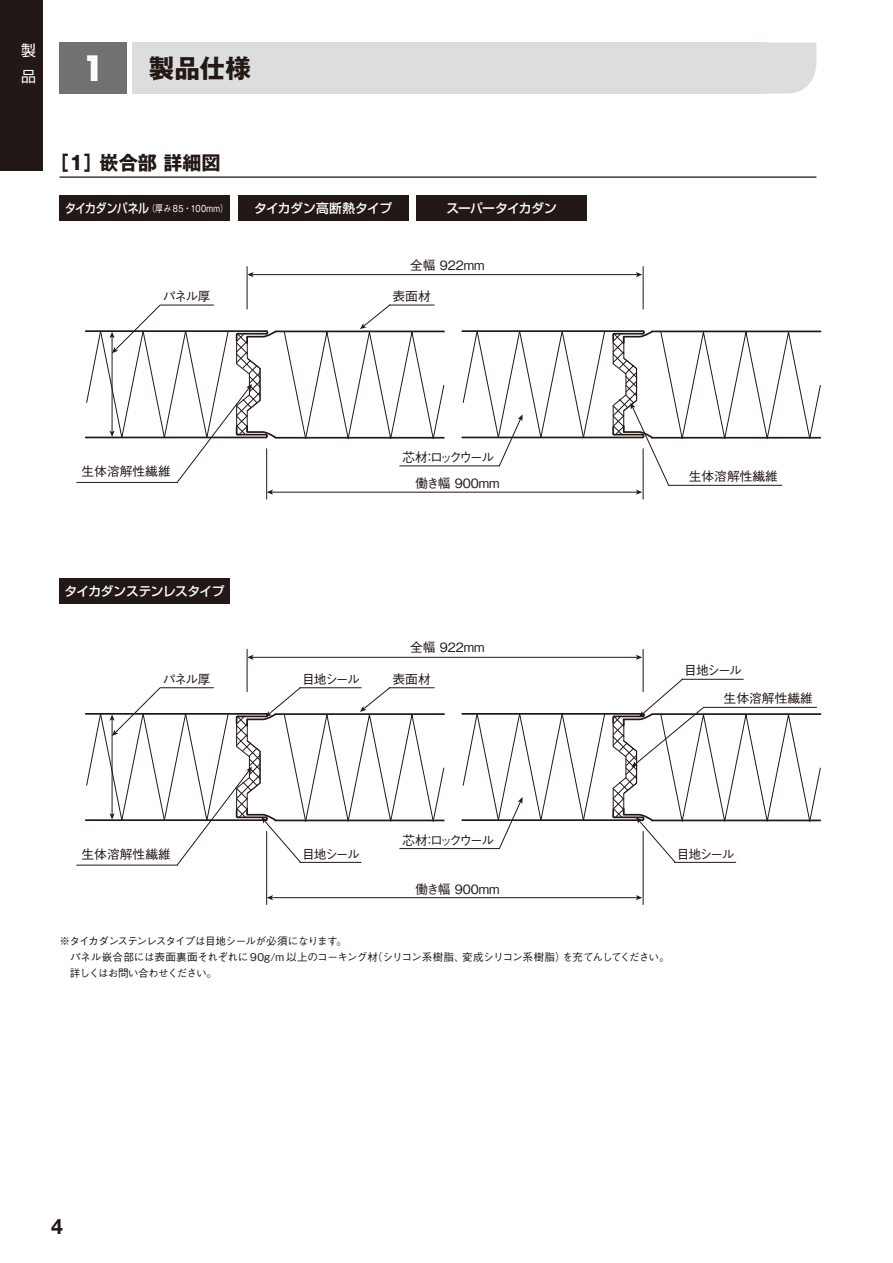
<style>
.page{position:relative;width:893px;height:1263px;background:#fff}
.page>*{position:absolute;margin:0;border:0;box-sizing:border-box;transform-origin:0 0}
.t1{font:700 34.05px "Futura";color:#fff}
.t2{font:700 25.5px "Gothic MB101 Pro";color:#221815}
.t3{font:700 21.3px "Helvetica Neue";color:#221815}
.t4{font:700 19.2px "Gothic MB101 Pro";color:#221815}
.t5{font:14.85px/26.1px "Shin Go Pro";color:#fff}
.t6{font:500 12.75px "Gothic BBB Pro";color:#221815}
.t7{font:500 12.75px "Shin Go Pro";letter-spacing:-.035em;color:#fff}
.t8{font:500 12.75px "Gothic BBB Pro";letter-spacing:-.17em;color:#221815}
.t9{font:500 12.75px "Shin Go Pro";letter-spacing:-.01em;color:#fff}
.t10{font:500 10.65px/15.9px "Gothic BBB Pro";letter-spacing:-.055em;color:#221815}
.t11{font:500 9.6px "Gothic BBB Pro";letter-spacing:.03em;color:#fff;scale:.85 1}
.s1{font-family:"Shin Go Pro";font-size:12.75px}
</style>
<div class="page">
<hr style="left:276px;top:331px;width:168px;height:1px;background:#221815">
<hr style="left:275px;top:437px;width:169px;height:2px;background:#221815">
<hr style="left:462px;top:437px;width:181px;height:1px;background:#221815">
<hr style="left:462px;top:330px;width:181px;height:2px;background:#221815">
<svg style="left:284px;top:304px;width:160px;height:135px"></svg>
<hr style="left:400px;top:466px;width:99px;height:1px;background:#221815">
<svg style="left:463px;top:332px;width:142px;height:134px"></svg>
<hr style="left:247px;top:267px;width:1px;height:42px;background:#221815">
<hr style="left:643px;top:267px;width:1px;height:42px;background:#221815">
<hr style="left:271px;top:492px;width:367px;height:1px;background:#221815">
<hr style="left:252px;top:274px;width:386px;height:1px;background:#221815">
<svg style="left:247px;top:272px;width:7px;height:5px"></svg>
<svg style="left:636px;top:272px;width:6px;height:5px"></svg>
<svg style="left:267px;top:490px;width:6px;height:9px"></svg>
<hr style="left:266px;top:449px;width:1px;height:50px;background:#221815">
<svg style="left:611px;top:330px;width:210px;height:169px"></svg>
<hr style="left:77px;top:482px;width:100px;height:1px;background:#221815">
<svg style="left:86px;top:305px;width:191px;height:178px"></svg>
<hr style="left:462px;top:819px;width:181px;height:2px;background:#221815">
<hr style="left:462px;top:713px;width:181px;height:2px;background:#221815">
<hr style="left:400px;top:848px;width:99px;height:1px;background:#221815">
<svg style="left:463px;top:714px;width:142px;height:135px"></svg>
<hr style="left:247px;top:649px;width:1px;height:43px;background:#221815">
<hr style="left:643px;top:649px;width:1px;height:43px;background:#221815">
<hr style="left:271px;top:897px;width:367px;height:1px;background:#221815">
<hr style="left:252px;top:657px;width:386px;height:1px;background:#221815">
<svg style="left:247px;top:655px;width:7px;height:5px"></svg>
<svg style="left:636px;top:655px;width:6px;height:5px"></svg>
<svg style="left:266px;top:895px;width:7px;height:10px"></svg>
<hr style="left:266px;top:831px;width:1px;height:73px;background:#221815">
<svg style="left:636px;top:895px;width:8px;height:10px"></svg>
<hr style="left:643px;top:831px;width:1px;height:73px;background:#221815">
<svg style="left:611px;top:678px;width:210px;height:185px"></svg>
<hr style="left:77px;top:865px;width:100px;height:1px;background:#221815">
<svg style="left:86px;top:687px;width:358px;height:179px"></svg>
<div style="left:60px;top:196px;width:170px;height:25px;background:#221815"></div>
<div style="left:60px;top:578px;width:170px;height:26px;background:#221815"></div>
<div style="left:238px;top:196px;width:170px;height:25px;background:#221815"></div>
<div style="left:417px;top:196px;width:170px;height:25px;background:#221815"></div>
<div style="left:0;top:0;width:43px;height:170px;background:#221815"></div>
<svg style="left:765px;top:43px;width:51px;height:51px;background:#dedfdf"></svg>
<div style="left:132px;top:43px;width:633px;height:51px;background:#dcdddd"></div>
<div style="left:60px;top:43px;width:68px;height:51px;background:#727171"></div>
<hr style="left:60px;top:176px;width:756px;height:2px;background:#221815">
<h3 class="t5" style="left:21px;top:35px;width:16px">製品</h3>
<h1 class="t1" style="left:82px;top:45px;width:25px">1</h1>
<h2 class="t2" style="left:149px;top:47px;width:104px">製品仕様</h2>
<h3 class="t4" style="left:50px;top:147px;width:172px">［1］嵌合部 詳細図</h3>
<p class="t11" style="left:65px;top:201px;width:193px"><span class="s1">タイカダンパネル</span>（厚み 85・100mm）</p>
<p class="t6" style="left:163px;top:286px;width:49px">パネル厚</p>
<p class="t9" style="left:254px;top:198px;width:140px">タイカダン高断熱タイプ</p>
<p class="t7" style="left:446px;top:198px;width:112px">スーパータイカダン</p>
<p class="t6" style="left:410px;top:255px;width:76px">全幅 922mm</p>
<p class="t6" style="left:392px;top:286px;width:40px">表面材</p>
<p class="t8" style="left:402px;top:447px;width:93px">芯材：ロックウール</p>
<p class="t6" style="left:82px;top:461px;width:91px">生体溶解性繊維</p>
<p class="t6" style="left:689px;top:465px;width:91px">生体溶解性繊維</p>
<p class="t6" style="left:415px;top:473px;width:86px">働き幅 900mm</p>
<p class="t7" style="left:65px;top:581px;width:162px">タイカダンステンレスタイプ</p>
<p class="t6" style="left:163px;top:669px;width:49px">パネル厚</p>
<p class="t6" style="left:82px;top:844px;width:91px">生体溶解性繊維</p>
<p class="t6" style="left:410px;top:637px;width:76px">全幅 922mm</p>
<p class="t6" style="left:302px;top:669px;width:59px">目地シール</p>
<p class="t6" style="left:392px;top:669px;width:40px">表面材</p>
<p class="t8" style="left:402px;top:829px;width:93px">芯材：ロックウール</p>
<p class="t6" style="left:684px;top:660px;width:59px">目地シール</p>
<p class="t6" style="left:724px;top:688px;width:91px">生体溶解性繊維</p>
<p class="t6" style="left:302px;top:843px;width:59px">目地シール</p>
<p class="t6" style="left:677px;top:843px;width:59px">目地シール</p>
<p class="t6" style="left:415px;top:878px;width:86px">働き幅 900mm</p>
<p class="t10" style="left:70px;top:932px;width:601px;text-indent:-10px">※タイカダンステンレスタイプは目地シールが必須になります。<br>パネル嵌合部には表面裏面それぞれに 90g/m 以上のコーキング材（シリコン系樹脂、変成シリコン系樹脂）を充てんしてください。詳しくはお問い合わせください。</p>
<h3 class="t3" style="left:51px;top:1214px;width:13px">4</h3>
</div>
